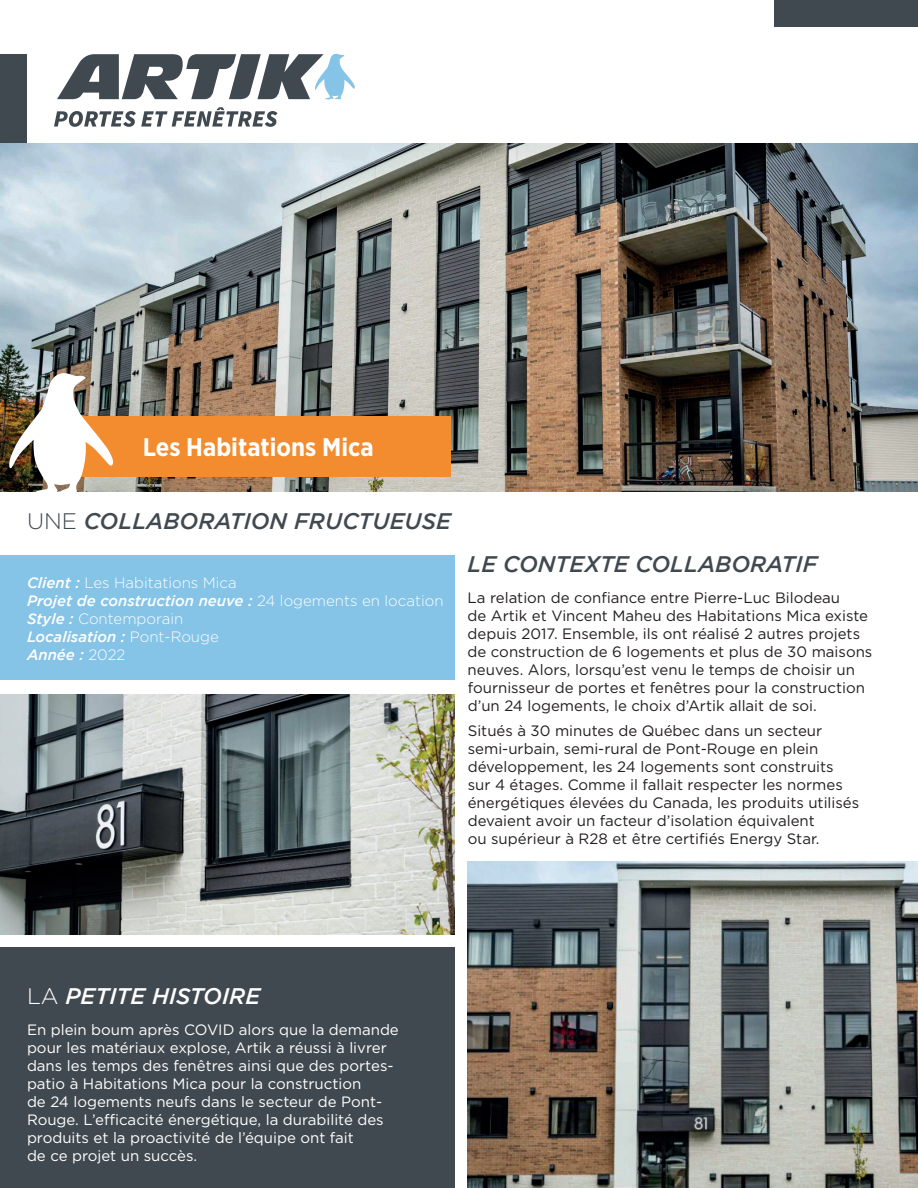
<style>
.page{position:relative;width:918px;height:1188px;background:#fff}
.page>*{position:absolute;margin:0;border:0;box-sizing:border-box;transform-origin:0 0}
.t1{font:700 25.5px "Gotham Narrow";color:#fff}
.t2{font:italic 500 22.5px "Gotham";color:#414950}
.t3{font:italic 500 22.5px "Gotham";color:#fff}
.t4{font:15px/18px "Gotham";color:#231f20}
.t5{font:15px/18px "Gotham";color:#fff}
.t6{font:300 15px/18px "Gotham";color:#fff}
.s1{font-weight:300;font-style:normal}
.s2{font-weight:500;font-style:italic}
</style>
<div class="page">
<div style="left:0;top:555px;width:455px;height:124px;background:#85c4e7"></div>
<div style="left:0;top:947px;width:455px;height:241px;background:#414950"></div>
<img style="left:0;top:144px;width:918px;height:347px">
<svg style="left:54px;top:107px;width:224px;height:20px"></svg>
<svg style="left:57px;top:54px;width:298px;height:46px"></svg>
<div style="left:0;top:54px;width:27px;height:89px;background:#414950"></div>
<div style="left:774px;top:0;width:144px;height:27px;background:#414950"></div>
<div style="left:46px;top:416px;width:404px;height:61px;background:#f38c2e"></div>
<img style="left:0;top:694px;width:454px;height:240px">
<img style="left:468px;top:862px;width:450px;height:326px">
<img style="left:9px;top:373px;width:105px;height:119px">
<h1 class="t1" style="left:143px;top:431px;width:232px">Les Habitations Mica</h1>
<h2 class="t2" style="left:27px;top:509px;width:425px"><span class="s1">UNE</span> COLLABORATION FRUCTUEUSE</h2>
<p class="t6" style="left:27px;top:574px;width:418px"><span class="s2">Client :</span> Les Habitations Mica<br><span class="s2">Projet de construction neuve :</span> 24 logements en location<br><span class="s2">Style :</span> Contemporain<br><span class="s2">Localisation :</span> Pont-Rouge<br><span class="s2">Année :</span> 2022</p>
<h2 class="t2" style="left:468px;top:551px;width:351px">LE CONTEXTE COLLABORATIF</h2>
<p class="t4" style="left:468px;top:588px;width:406px">La relation de confiance entre Pierre-Luc Bilodeau<br>de Artik et Vincent Maheu des Habitations Mica existe depuis 2017. Ensemble, ils ont réalisé 2 autres projets de construction de 6 logements et plus de 30 maisons neuves. Alors, lorsqu’est venu le temps de choisir un fournisseur de portes et fenêtres pour la construction d’un 24 logements, le choix d’Artik allait de soi.</p>
<p class="t4" style="left:468px;top:721px;width:393px">Situés à 30 minutes de Québec dans un secteur semi-urbain, semi-rural de Pont-Rouge en plein développement, les 24 logements sont construits sur 4 étages. Comme il fallait respecter les normes énergétiques élevées du Canada, les produits utilisés devaient avoir un facteur d’isolation équivalent<br>ou supérieur à R28 et être certifiés Energy Star.</p>
<h2 class="t3" style="left:27px;top:983px;width:235px"><span class="s1">LA</span> PETITE HISTOIRE</h2>
<p class="t5" style="left:27px;top:1020px;width:373px">En plein boum après COVID alors que la demande pour les matériaux explose, Artik a réussi à livrer dans les temps des fenêtres ainsi que des portes&shy;patio à Habitations Mica pour la construction<br>de 24 logements neufs dans le secteur de Pont-Rouge. L’efficacité énergétique, la durabilité des produits et la proactivité de l’équipe ont fait<br>de ce projet un succès.</p>
</div>
